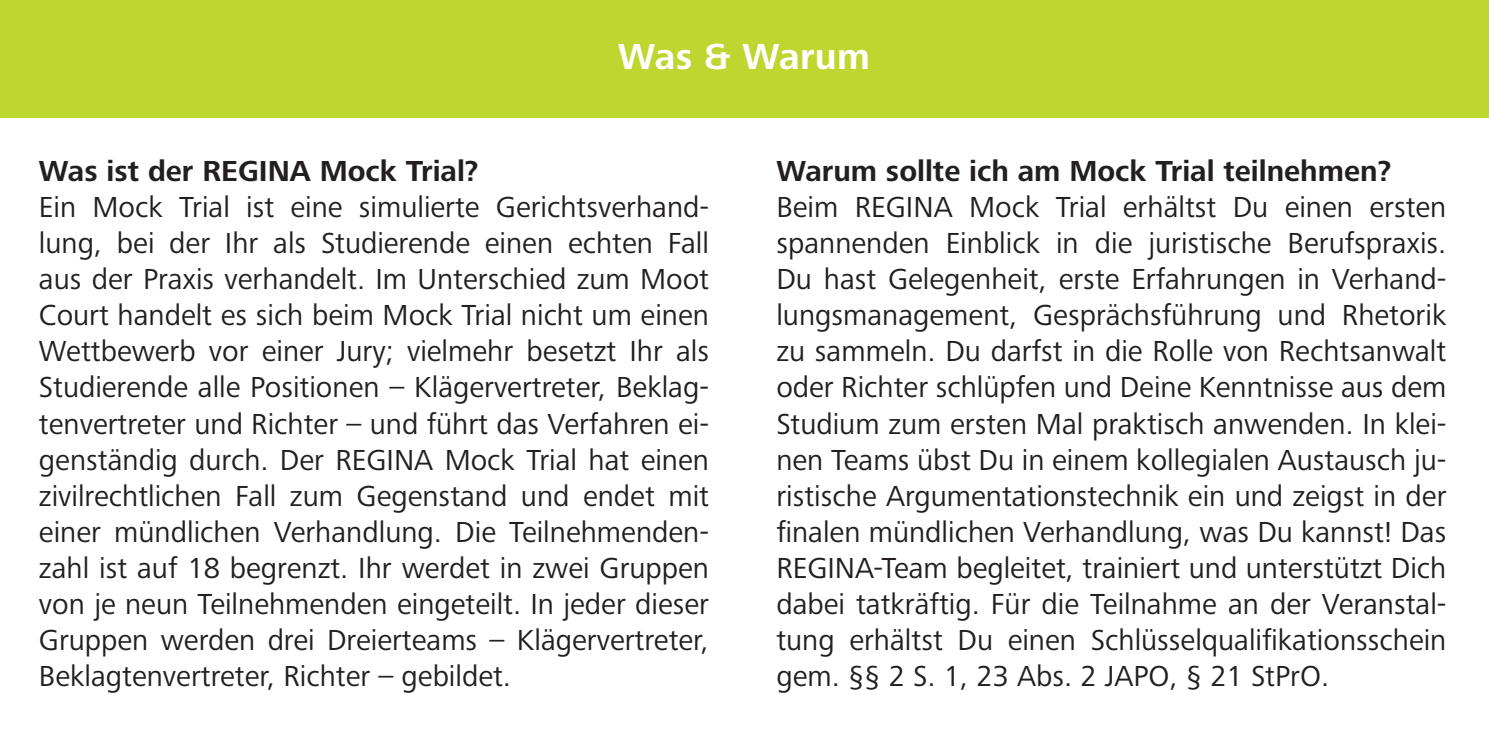
<style>
.page{position:relative;width:1489px;height:744px;background:#fff}
.page>*{position:absolute;margin:0;border:0;box-sizing:border-box;transform-origin:0 0}
.Grundtext{font:700 37.5px "Frutiger Next LTW1 G";letter-spacing:.01em;color:#fff}
.t1{font:30px/36px "Frutiger Next LTW1 G";color:#231f20;text-align:justify}
.t2{font:700 30px "Frutiger Next LTW1 G";color:#231f20}
</style>
<div class="page">
<div style="left:0;top:0;width:1488px;height:117px;background:#bed630"></div>
<p class="Grundtext" style="left:618px;top:35px;width:253px">Was &amp; Warum</p>
<p class="t2" style="left:39px;top:154px;width:441px">Was ist der REGINA Mock Trial?</p>
<p class="t1" style="left:39px;top:190px;width:671px">Ein Mock Trial ist eine simulierte Gerichtsverhand&shy;lung, bei der Ihr als Studierende einen echten Fall aus der Praxis verhandelt. Im Unterschied zum Moot Court handelt es sich beim Mock Trial nicht um einen Wettbewerb vor einer Jury; vielmehr besetzt Ihr als Studierende alle Positionen – Klägervertreter, Beklag&shy;tenvertreter und Richter – und führt das Verfahren ei&shy;genständig durch. Der REGINA Mock Trial hat einen zivilrechtlichen Fall zum Gegenstand und endet mit einer mündlichen Verhandlung. Die Teilnehmenden&shy;zahl ist auf 18 begrenzt. Ihr werdet in zwei Gruppen von je neun Teilnehmenden eingeteilt. In jeder dieser Gruppen werden drei Dreierteams – Klägervertreter, Beklagtenvertreter, Richter – gebildet.</p>
<p class="t2" style="left:776px;top:154px;width:616px">Warum sollte ich am Mock Trial teilnehmen?</p>
<p class="t1" style="left:776px;top:190px;width:671px">Beim REGINA Mock Trial erhältst Du einen ersten spannenden Einblick in die juristische Berufspraxis.<br>Du hast Gelegenheit, erste Erfahrungen in Verhand&shy;lungsmanagement, Gesprächsführung und Rhetorik zu sammeln. Du darfst in die Rolle von Rechtsanwalt oder Richter schlüpfen und Deine Kenntnisse aus dem Studium zum ersten Mal praktisch anwenden. In klei&shy;nen Teams übst Du in einem kollegialen Austausch ju&shy;ristische Argumentationstechnik ein und zeigst in der finalen mündlichen Verhandlung, was Du kannst! Das REGINA-Team begleitet, trainiert und unterstützt Dich dabei tatkräftig. Für die Teilnahme an der Veranstal&shy;tung erhältst Du einen Schlüsselqualifikationsschein gem. §§ 2 S. 1, 23 Abs. 2 JAPO, § 21 StPrO.</p>
</div>
